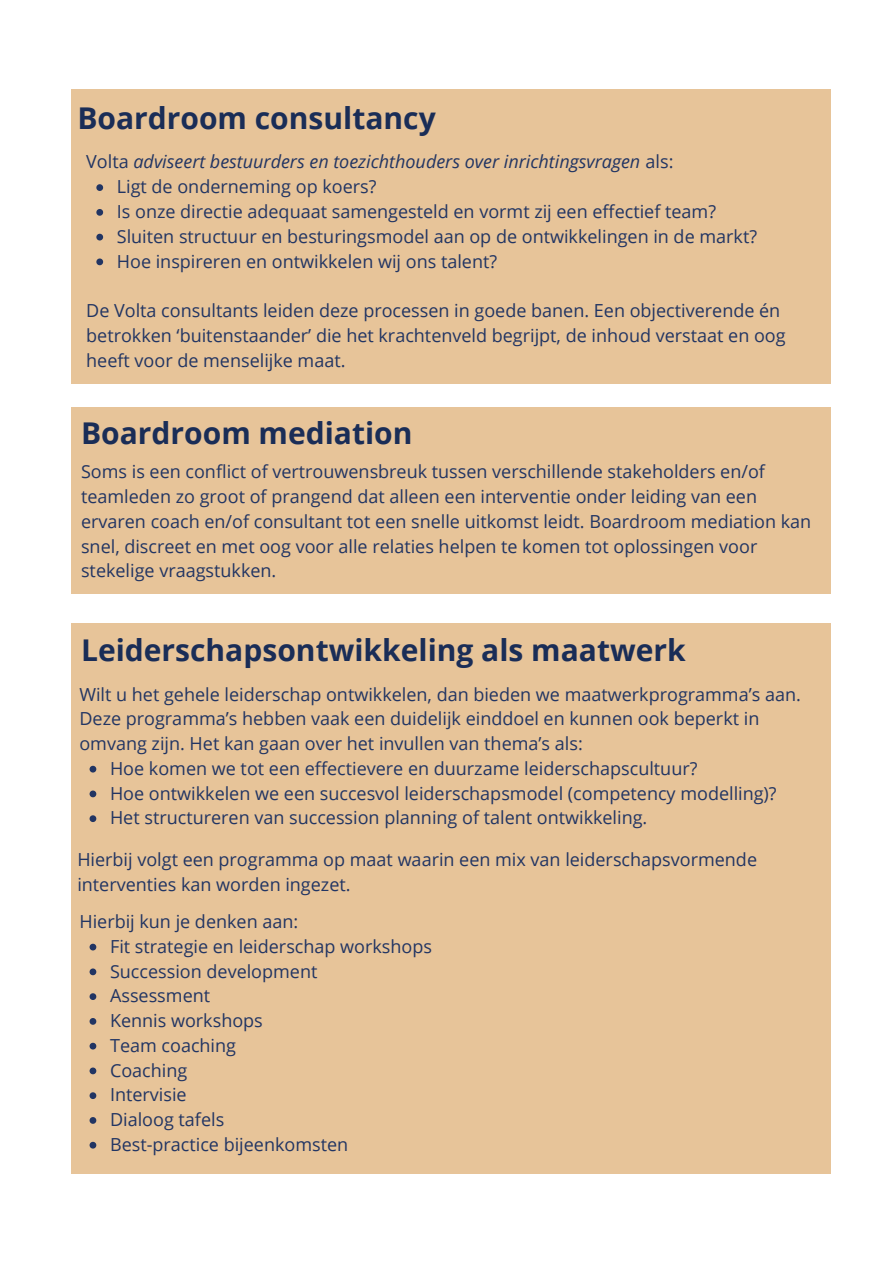
<style>
.page{position:relative;width:894px;height:1264px;background:#fff}
.page>*{position:absolute;margin:0;border:0;box-sizing:border-box;transform-origin:0 0}
.t1{font:700 30px "Open Sans";color:#1a2d57}
.t2{font:18px/24.8px "Open Sans";color:#223563}
.t3{font:italic 18px "Open Sans";color:#223563}
.s1{font-style:normal}
</style>
<div class="page">
<div style="left:72px;top:89px;width:758px;height:294px;background:#e7c499"></div>
<div style="left:72px;top:623px;width:758px;height:551px;background:#e7c499"></div>
<div style="left:72px;top:407px;width:758px;height:186px;background:#e7c499"></div>
<svg style="left:96px;top:184px;width:7px;height:7px"></svg>
<svg style="left:96px;top:209px;width:7px;height:7px"></svg>
<svg style="left:96px;top:234px;width:7px;height:6px"></svg>
<svg style="left:96px;top:258px;width:7px;height:7px"></svg>
<svg style="left:89px;top:765px;width:7px;height:7px"></svg>
<svg style="left:89px;top:790px;width:7px;height:7px"></svg>
<svg style="left:89px;top:815px;width:7px;height:7px"></svg>
<svg style="left:89px;top:943px;width:7px;height:7px"></svg>
<svg style="left:89px;top:968px;width:7px;height:7px"></svg>
<svg style="left:89px;top:993px;width:7px;height:7px"></svg>
<svg style="left:89px;top:1018px;width:7px;height:6px"></svg>
<svg style="left:89px;top:1042px;width:7px;height:7px"></svg>
<svg style="left:89px;top:1067px;width:7px;height:7px"></svg>
<svg style="left:89px;top:1092px;width:7px;height:7px"></svg>
<svg style="left:89px;top:1117px;width:7px;height:6px"></svg>
<svg style="left:89px;top:1141px;width:7px;height:7px"></svg>
<h1 class="t1" style="left:77px;top:97px;width:360px">Boardroom consultancy</h1>
<p class="t3" style="left:86px;top:149px;width:588px"><span class="s1">Volta</span> adviseert bestuurders en toezichthouders over inrichtingsvragen <span class="s1">als:</span></p>
<p class="t2" style="left:117px;top:174px;width:261px">Ligt de onderneming op koers?</p>
<p class="t2" style="left:117px;top:199px;width:600px">Is onze directie adequaat samengesteld en vormt zij een effectief team?</p>
<p class="t2" style="left:117px;top:223px;width:641px">Sluiten structuur en besturingsmodel aan op de ontwikkelingen in de markt?</p>
<p class="t2" style="left:117px;top:248px;width:382px">Hoe inspireren en ontwikkelen wij ons talent?</p>
<p class="t2" style="left:86px;top:298px;width:700px">De Volta consultants leiden deze processen in goede banen. Een objectiverende én betrokken ‘buitenstaander’ die het krachtenveld begrijpt, de inhoud verstaat en oog heeft voor de menselijke maat.</p>
<p class="t1" style="left:81px;top:411px;width:333px">Boardroom mediation</p>
<h1 class="t2" style="left:81px;top:459px;width:731px">Soms is een conflict of vertrouwensbreuk tussen verschillende stakeholders en/of teamleden zo groot of prangend dat alleen een interventie onder leiding van een ervaren coach en/of consultant tot een snelle uitkomst leidt. Boardroom mediation kan snel, discreet en met oog voor alle relaties helpen te komen tot oplossingen voor stekelige vraagstukken.</h1>
<h1 class="t1" style="left:81px;top:629px;width:606px">Leiderschapsontwikkeling als maatwerk</h1>
<p class="t2" style="left:79px;top:681px;width:722px">Wilt u het gehele leiderschap ontwikkelen, dan bieden we maatwerkprogramma’s aan.<br>Deze programma’s hebben vaak een duidelijk einddoel en kunnen ook beperkt in omvang zijn. Het kan gaan over het invullen van thema’s als:</p>
<p class="t2" style="left:110px;top:755px;width:588px">Hoe komen we tot een effectievere en duurzame leiderschapscultuur?</p>
<p class="t2" style="left:110px;top:780px;width:668px">Hoe ontwikkelen we een succesvol leiderschapsmodel (competency modelling)?</p>
<p class="t2" style="left:110px;top:805px;width:538px">Het structureren van succession planning of talent ontwikkeling.</p>
<p class="t2" style="left:77px;top:847px;width:681px">Hierbij volgt een programma op maat waarin een mix van leiderschapsvormende interventies kan worden ingezet.</p>
<p class="t2" style="left:79px;top:908px;width:220px">Hierbij kun je denken aan:</p>
<p class="t2" style="left:110px;top:933px;width:323px">Fit strategie en leiderschap workshops</p>
<p class="t2" style="left:110px;top:958px;width:209px">Succession development</p>
<p class="t2" style="left:110px;top:982px;width:102px">Assessment</p>
<p class="t2" style="left:110px;top:1007px;width:154px">Kennis workshops</p>
<p class="t2" style="left:110px;top:1032px;width:127px">Team coaching</p>
<p class="t2" style="left:110px;top:1057px;width:79px">Coaching</p>
<p class="t2" style="left:110px;top:1081px;width:78px">Intervisie</p>
<p class="t2" style="left:110px;top:1106px;width:116px">Dialoog tafels</p>
<p class="t2" style="left:110px;top:1131px;width:240px">Best-practice bijeenkomsten</p>
</div>
